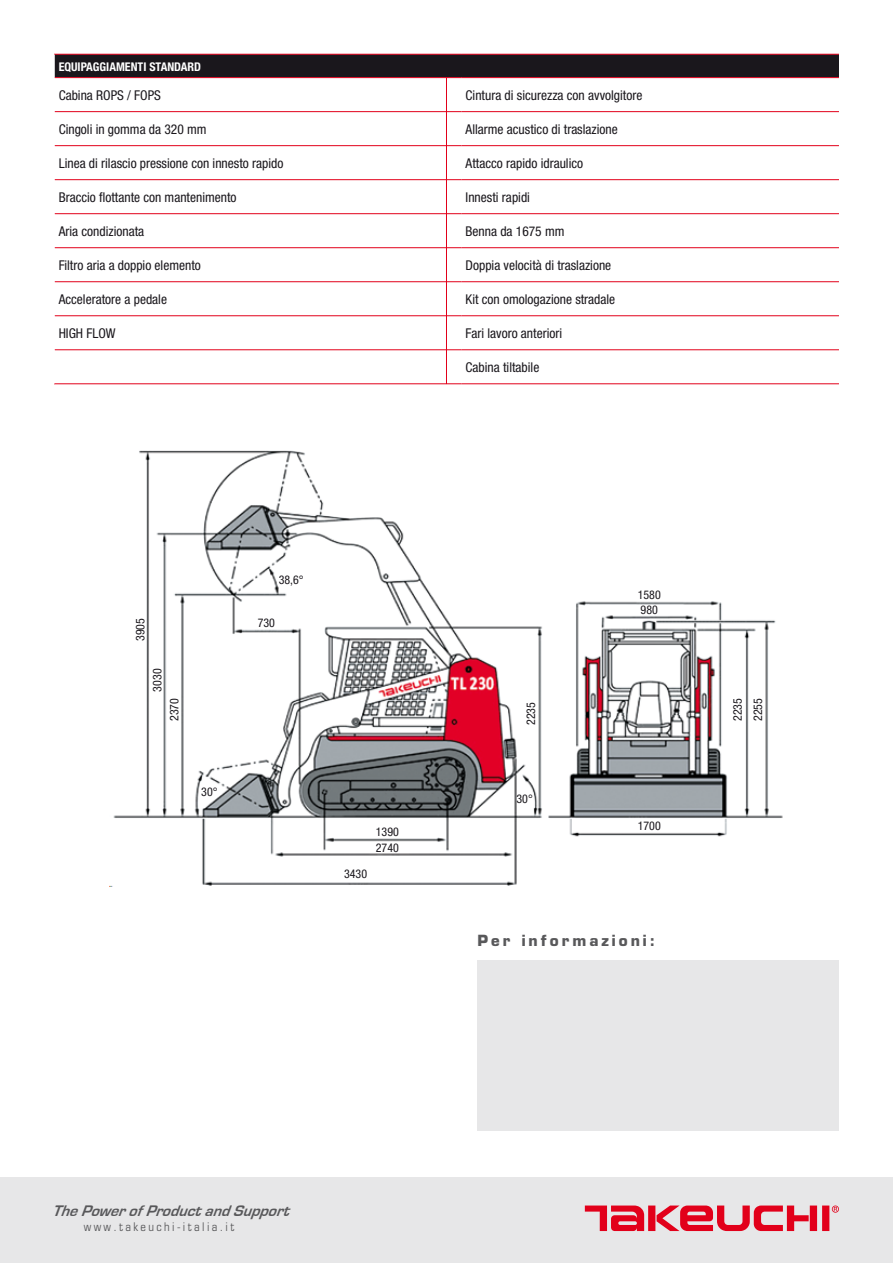
<style>
.page{position:relative;width:893px;height:1263px;background:#fff}
.page>*{position:absolute;margin:0;border:0;box-sizing:border-box;transform-origin:0 0}
.t1{font:italic 700 15.75px "Eurostile";color:#58585a}
.t2{font:700 15px "Eurostile";letter-spacing:.2em;color:#58585a}
.t3{font:condensed 13.5px "Helvetica Neue";color:#1a171c}
.t4{font:condensed 12px/20.1px "Helvetica Neue";color:#1a171c}
.t5{font:700 condensed 12px "Helvetica Neue";color:#fff}
.t6{font:condensed 12px "Eurostile";letter-spacing:.2em;color:#58585a}
</style>
<div class="page">
<div style="left:0;top:1178px;width:893px;height:85px;background:#e7e7e8"></div>
<div style="left:822px;top:1205px;width:7px;height:26px;background:#e2001a"></div>
<div style="left:810px;top:1205px;width:7px;height:26px;background:#e2001a"></div>
<div style="left:648px;top:1205px;width:7px;height:26px;background:#e2001a"></div>
<svg style="left:657px;top:1205px;width:152px;height:26px"></svg>
<svg style="left:585px;top:1205px;width:59px;height:26px"></svg>
<svg style="left:832px;top:1205px;width:7px;height:8px"></svg>
<img style="left:109px;top:450px;width:674px;height:436px">
<svg style="left:55px;top:78px;width:784px;height:273px"></svg>
<hr style="left:54px;top:111px;width:407px;height:1px;background:#e2001a">
<hr style="left:461px;top:111px;width:378px;height:1px;background:#e2001a">
<hr style="left:54px;top:145px;width:407px;height:1px;background:#e2001a">
<hr style="left:461px;top:145px;width:378px;height:1px;background:#e2001a">
<hr style="left:54px;top:179px;width:407px;height:1px;background:#e2001a">
<hr style="left:461px;top:179px;width:378px;height:1px;background:#e2001a">
<hr style="left:54px;top:213px;width:407px;height:1px;background:#e2001a">
<hr style="left:461px;top:213px;width:378px;height:1px;background:#e2001a">
<hr style="left:54px;top:247px;width:407px;height:1px;background:#e2001a">
<hr style="left:461px;top:247px;width:378px;height:1px;background:#e2001a">
<hr style="left:54px;top:281px;width:407px;height:1px;background:#e2001a">
<hr style="left:461px;top:281px;width:378px;height:1px;background:#e2001a">
<hr style="left:54px;top:315px;width:407px;height:1px;background:#e2001a">
<hr style="left:461px;top:315px;width:378px;height:1px;background:#e2001a">
<hr style="left:54px;top:349px;width:407px;height:1px;background:#e2001a">
<hr style="left:461px;top:349px;width:378px;height:1px;background:#e2001a">
<hr style="left:54px;top:383px;width:407px;height:1px;background:#e2001a">
<hr style="left:461px;top:383px;width:378px;height:1px;background:#e2001a">
<svg style="left:54px;top:54px;width:785px;height:24px;background:#28161d"></svg>
<hr style="left:54px;top:78px;width:1px;height:34px;background:#fff">
<hr style="left:54px;top:112px;width:1px;height:34px;background:#fff">
<hr style="left:54px;top:146px;width:1px;height:34px;background:#fff">
<hr style="left:54px;top:180px;width:1px;height:34px;background:#fff">
<hr style="left:54px;top:214px;width:1px;height:34px;background:#fff">
<hr style="left:54px;top:248px;width:1px;height:34px;background:#fff">
<hr style="left:54px;top:282px;width:1px;height:34px;background:#fff">
<hr style="left:54px;top:316px;width:1px;height:34px;background:#fff">
<hr style="left:54px;top:350px;width:1px;height:34px;background:#fff">
<div style="left:477px;top:960px;width:362px;height:170px;background:#e7e7e8"></div>
<hr style="left:446px;top:77px;width:1px;height:307px;background:#e2001a">
<p class="t5" style="left:59px;top:59px;width:144px">EQUIPAGGIAMENTI STAN DARD</p>
<p class="t3" style="left:59px;top:87px;width:104px">Cabina ROPS / FOPS</p>
<p class="t3" style="left:466px;top:87px;width:178px">Cintura di sicurezza con avvolgitore</p>
<p class="t3" style="left:59px;top:121px;width:149px">Cingoli in gomma da 320 mm</p>
<p class="t3" style="left:466px;top:121px;width:154px">Allarme acustico di traslazione</p>
<p class="t3" style="left:59px;top:155px;width:226px">Linea di rilascio pressione con innesto rapido</p>
<p class="t3" style="left:466px;top:155px;width:119px">Attacco rapido idraulico</p>
<p class="t3" style="left:59px;top:189px;width:179px">Braccio flottante con mantenimento</p>
<p class="t3" style="left:466px;top:189px;width:66px">Innesti rapidi</p>
<p class="t3" style="left:59px;top:223px;width:87px">Aria condizionata</p>
<p class="t3" style="left:466px;top:223px;width:100px">Benna da 1675 mm</p>
<p class="t3" style="left:59px;top:257px;width:144px">Filtro aria a doppio elemento</p>
<p class="t3" style="left:466px;top:257px;width:147px">Doppia velocità di traslazione</p>
<p class="t3" style="left:59px;top:291px;width:110px">Acceleratore a pedale</p>
<p class="t3" style="left:466px;top:291px;width:151px">Kit con omologazione stradale</p>
<p class="t3" style="left:59px;top:325px;width:58px">HIGH FLOW</p>
<p class="t3" style="left:466px;top:325px;width:98px">Fari lavoro anteriori</p>
<p class="t3" style="left:466px;top:360px;width:75px">Cabina tiltabile</p>
<p class="t4" style="left:130px;top:641px;width:25px;rotate:-90deg">3905</p>
<p class="t4" style="left:147px;top:692px;width:25px;rotate:-90deg">3030</p>
<p class="t4" style="left:164px;top:721px;width:25px;rotate:-90deg">2370</p>
<p class="t4" style="left:201px;top:781px;width:18px">30°</p>
<p class="t4" style="left:279px;top:570px;width:26px">38,6°</p>
<p class="t4" style="left:258px;top:613px;width:19px">730</p>
<p class="t4" style="left:344px;top:864px;width:25px">3430</p>
<p class="t4" style="left:376px;top:822px;width:25px">1390</p>
<p class="t4" style="left:376px;top:837px;width:25px">2740</p>
<p class="t4" style="left:638px;top:585px;width:25px">1580</p>
<p class="t4" style="left:521px;top:725px;width:25px;rotate:-90deg">2235</p>
<p class="t4" style="left:516px;top:788px;width:18px">30°</p>
<p class="t4" style="left:641px;top:599px;width:19px">980</p>
<p class="t4" style="left:638px;top:816px;width:25px">1700</p>
<p class="t2" style="left:477px;top:932px;width:179px">Per informazioni:</p>
<p class="t4" style="left:728px;top:721px;width:25px;rotate:-90deg">2235<br>2255</p>
<p class="t1" style="left:52px;top:1202px;width:244px">ThePowerofProductandSupport</p>
<p class="t6" style="left:84px;top:1219px;width:152px">www.takeuchi-italia.it</p>
</div>
